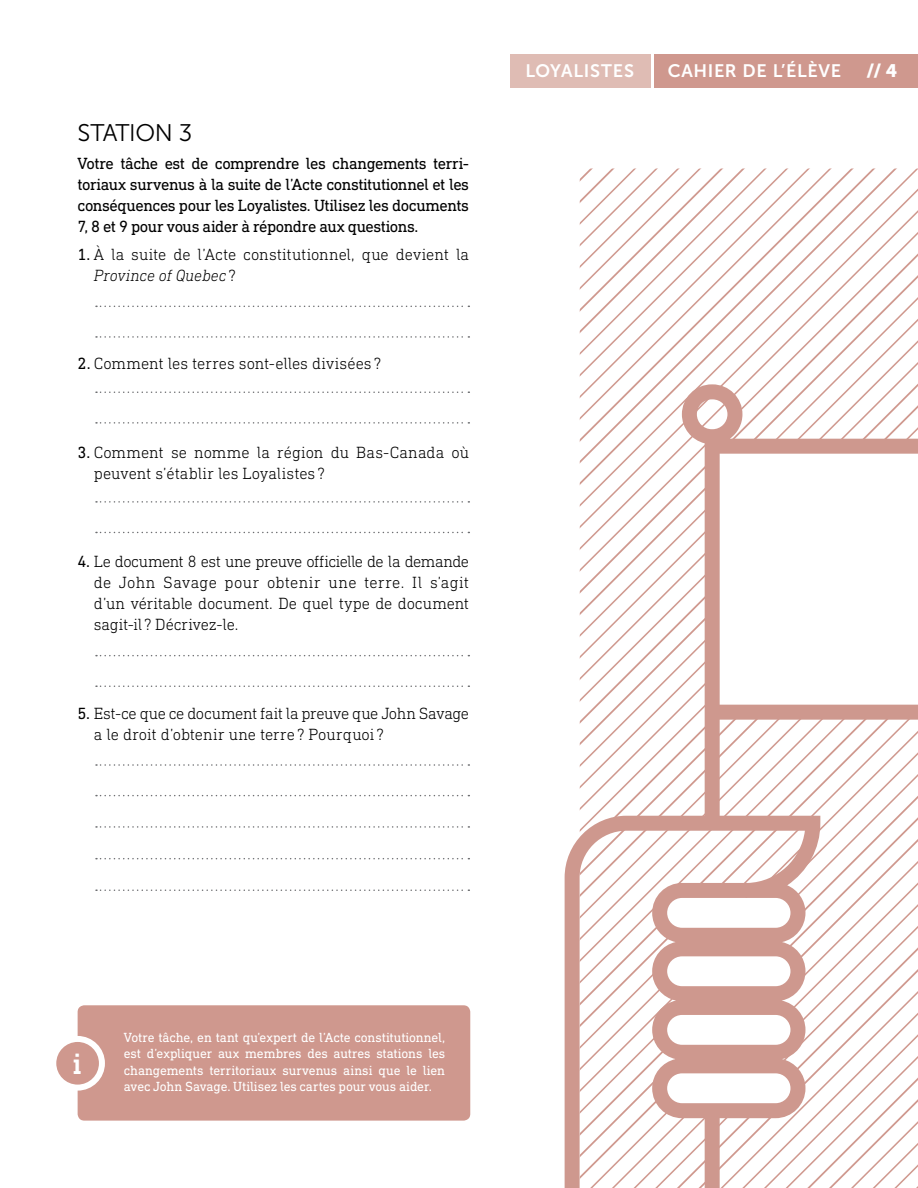
<style>
.page{position:relative;width:918px;height:1188px;background:#fff}
.page>*{position:absolute;margin:0;border:0;box-sizing:border-box;transform-origin:0 0}
.t1{font:500 30px "DIN Next Slab Pro";color:#fff}
.t2{font:24px "Museo Sans 300";letter-spacing:-.015em;color:#000}
.t3{font:18px "Museo Sans 700";letter-spacing:.035em;color:#fff}
.t4{font:18px "Museo Sans 900";color:#fff}
.t5{font:300 16.5px/21px "DIN Next Slab Pro";letter-spacing:-.005em;color:#000}
.t6{font:16.5px/21px "DIN Next Slab Pro";letter-spacing:-.03em;color:#000;text-align:justify}
.t7{font:13.5px/16.5px "DIN Next Slab Pro";letter-spacing:-.01em;color:#fff;text-align:justify}
.s1{font-weight:400}
.s2{font-style:italic}
</style>
<div class="page">
<div style="left:654px;top:54px;width:264px;height:34px;background:#cf988e"></div>
<div style="left:510px;top:54px;width:141px;height:34px;background:#dfbcb4"></div>
<svg style="left:96px;top:306px;width:373px;height:1px"></svg>
<svg style="left:96px;top:391px;width:373px;height:2px"></svg>
<svg style="left:96px;top:501px;width:373px;height:2px"></svg>
<svg style="left:96px;top:655px;width:373px;height:1px"></svg>
<svg style="left:96px;top:764px;width:373px;height:2px"></svg>
<img style="left:580px;top:169px;width:338px;height:215px">
<svg style="left:565px;top:384px;width:353px;height:804px"></svg>
<svg style="left:96px;top:336px;width:373px;height:2px"></svg>
<svg style="left:96px;top:422px;width:373px;height:2px"></svg>
<svg style="left:96px;top:532px;width:373px;height:1px"></svg>
<svg style="left:96px;top:686px;width:373px;height:1px"></svg>
<svg style="left:96px;top:795px;width:373px;height:1px"></svg>
<svg style="left:96px;top:826px;width:373px;height:2px"></svg>
<svg style="left:96px;top:858px;width:373px;height:1px"></svg>
<svg style="left:96px;top:889px;width:373px;height:2px"></svg>
<div style="left:75px;top:1002px;width:398px;height:122px;background:#cf988e;border-radius:10px"></div>
<div style="left:72px;top:999px;width:404px;height:128px;border:6px solid #fff;border-radius:10px"></div>
<div style="left:53px;top:1039px;width:49px;height:49px;background:#cf988e;border-radius:50%"></div>
<div style="left:50px;top:1036px;width:55px;height:55px;border:6px solid #fff;border-radius:50%"></div>
<h2 class="t2" style="left:78px;top:120px;width:116px">STATION 3</h2>
<p class="t6" style="left:78px;top:153px;width:393px">Votre tâche est de comprendre les changements terri‑ toriaux survenus à la suite de l’Acte constitutionnel et les conséquences pour les Loyalistes. Utilisez les documents 7, 8 et 9 pour vous aider à répondre aux questions.</p>
<p class="t5" style="left:94px;top:243px;width:377px;text-indent:-16px"><span class="s1">1.</span> À la suite de l’Acte constitutionnel, que devient la<br><span class="s2">Province of Quebec</span> ?</p>
<p class="t5" style="left:78px;top:353px;width:305px"><span class="s1">2.</span> Comment les terres sont‑elles divisées ?</p>
<p class="t5" style="left:94px;top:441px;width:377px;text-indent:-16px"><span class="s1">3.</span> Comment se nomme la région du Bas‑Canada où peuvent s’établir les Loyalistes ?</p>
<p class="t5" style="left:94px;top:551px;width:377px;text-align:justify;text-indent:-16px"><span class="s1">4.</span> Le document 8 est une preuve officielle de la demande de John Savage pour obtenir une terre. Il s’agit d’un véritable document. De quel type de document sagit‑il? Décrivez‑le.</p>
<p class="t5" style="left:94px;top:702px;width:377px;text-indent:-16px"><span class="s1">5.</span> Est‑ce que ce document fait la preuve que John Savage a le droit d’obtenir une terre ? Pourquoi ?</p>
<p class="t3" style="left:525px;top:61px;width:110px">LOYALISTES</p>
<p class="t3" style="left:668px;top:61px;width:175px">CAHIER DE L’ÉLÈVE</p>
<p class="t4" style="left:866px;top:61px;width:32px">// 4</p>
<h1 class="t1" style="left:73px;top:1046px;width:10px">i</h1>
<p class="t7" style="left:124px;top:1029px;width:323px">Votre tâche, en tant qu’expert de l’Acte constitutionnel, est d’expliquer aux membres des autres stations les changements territoriaux survenus ainsi que le lien avec John Savage. Utilisez les cartes pour vous aider.</p>
</div>
